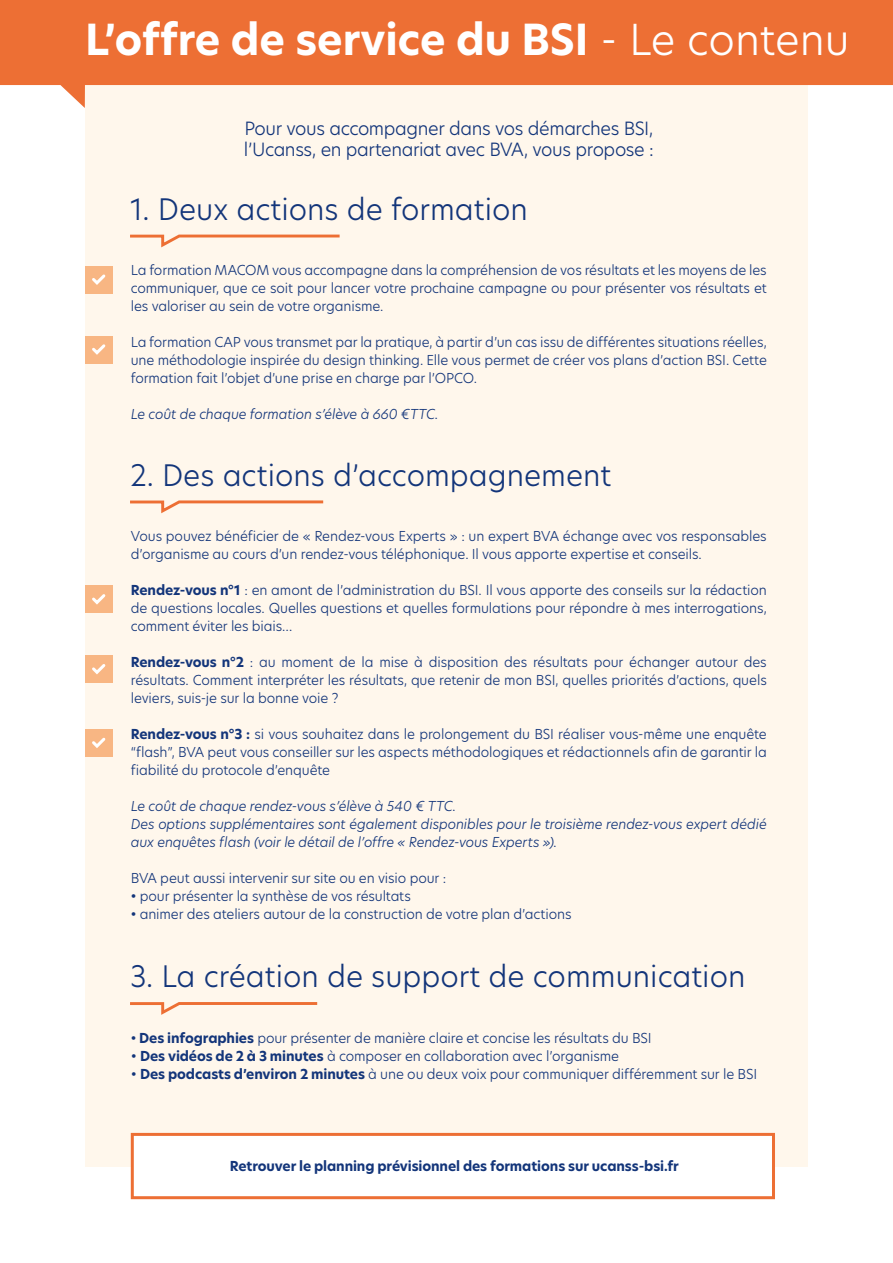
<style>
.page{position:relative;width:893px;height:1263px;background:#fff}
.page>*{position:absolute;margin:0;border:0;box-sizing:border-box;transform-origin:0 0}
.Corps_de_texte_Actua{font:700 42px "Hero New";color:#fff}
.Texte_de_titre-_Alig{font:300 29.25px "Hero New";color:#13357a}
.Corps_de_texte_-_11{font:300 18px "Hero New";letter-spacing:-.02em;color:#13357a}
.Corps_de_texte_-_11-2{font:300 13.5px/18px "Hero New";letter-spacing:-.01em;color:#13357a;text-align:justify}
.Corps_de_texte_-_11-3{font:italic 300 13.5px/18px "Hero New";letter-spacing:-.01em;color:#13357a}
.Corps_de_texte_-_11-4{font:700 13.5px "Hero New";letter-spacing:-.01em;color:#13357a}
.s1{font-weight:300}
.s2{font-weight:700}
</style>
<div class="page">
<div style="left:85px;top:85px;width:723px;height:1081px;background:#fff7ec"></div>
<svg style="left:0;top:0;width:893px;height:108px;fill:#ed6f34"></svg>
<svg style="left:130px;top:1002px;width:188px;height:13px"></svg>
<div style="left:131px;top:1133px;width:644px;height:66px;background:#fff;border:3px solid #ed6f34"></div>
<svg style="left:130px;top:234px;width:210px;height:14px"></svg>
<div style="left:85px;top:266px;width:27px;height:27px;background:#f8b683"></div>
<svg style="left:92px;top:274px;width:14px;height:11px"></svg>
<div style="left:85px;top:336px;width:27px;height:27px;background:#f8b683"></div>
<svg style="left:92px;top:344px;width:14px;height:11px"></svg>
<svg style="left:130px;top:500px;width:194px;height:14px"></svg>
<div style="left:85px;top:586px;width:27px;height:27px;background:#f8b683"></div>
<svg style="left:92px;top:594px;width:14px;height:11px"></svg>
<div style="left:85px;top:655px;width:27px;height:28px;background:#f8b683"></div>
<svg style="left:92px;top:664px;width:14px;height:11px"></svg>
<div style="left:85px;top:729px;width:27px;height:28px;background:#f8b683"></div>
<svg style="left:92px;top:737px;width:14px;height:11px"></svg>
<p class="Corps_de_texte_Actua" style="left:85px;top:11px;width:766px">L’offre de service du BSI <span class="s1">- Le contenu</span></p>
<p class="Corps_de_texte_-_11" style="left:244px;top:116px;width:410px">Pour vous accompagner dans vos démarches BSI,</p>
<p class="Corps_de_texte_-_11" style="left:244px;top:137px;width:411px">l’Ucanss, en partenariat avec BVA, vous propose :</p>
<p class="Texte_de_titre-_Alig" style="left:130px;top:189px;width:399px">1. Deux actions de formation</p>
<p class="Corps_de_texte_-_11-2" style="left:131px;top:261px;width:637px">La formation MACOM vous accompagne dans la compréhension de vos résultats et les moyens de les communiquer, que ce soit pour lancer votre prochaine campagne ou pour présenter vos résultats et les valoriser au sein de votre organisme.</p>
<p class="Corps_de_texte_-_11-2" style="left:131px;top:333px;width:638px">La formation CAP vous transmet par la pratique, à partir d’un cas issu de différentes situations réelles, une méthodologie inspirée du design thinking. Elle vous permet de créer vos plans d’action BSI. Cette formation fait l’objet d’une prise en charge par l’OPCO.</p>
<p class="Corps_de_texte_-_11-3" style="left:131px;top:405px;width:309px">Le coût de chaque formation s’élève à 660 €TTC.</p>
<p class="Texte_de_titre-_Alig" style="left:130px;top:455px;width:483px">2. Des actions d’accompagnement</p>
<p class="Corps_de_texte_-_11-2" style="left:131px;top:527px;width:637px">Vous pouvez bénéficier de « Rendez-vous Experts » : un expert BVA échange avec vos responsables d’organisme au cours d’un rendez-vous téléphonique. Il vous apporte expertise et conseils.</p>
<p class="Corps_de_texte_-_11-2" style="left:131px;top:581px;width:638px"><span class="s2">Rendez-vous n°1</span> : en amont de l’administration du BSI. Il vous apporte des conseils sur la rédaction de questions locales. Quelles questions et quelles formulations pour répondre à mes interrogations, comment éviter les biais…</p>
<p class="Corps_de_texte_-_11-2" style="left:131px;top:653px;width:638px"><span class="s2">Rendez-vous n°2</span> : au moment de la mise à disposition des résultats pour échanger autour des résultats. Comment interpréter les résultats, que retenir de mon BSI, quelles priorités d’actions, quels leviers, suis-je sur la bonne voie ?</p>
<p class="Corps_de_texte_-_11-2" style="left:131px;top:725px;width:638px"><span class="s2">Rendez-vous n°3 :</span> si vous souhaitez dans le prolongement du BSI réaliser vous-même une enquête “flash”, BVA peut vous conseiller sur les aspects méthodologiques et rédactionnels afin de garantir la fiabilité du protocole d’enquête</p>
<p class="Corps_de_texte_-_11-3" style="left:131px;top:797px;width:327px">Le coût de chaque rendez-vous s’élève à 540 € TTC.</p>
<p class="Corps_de_texte_-_11-3" style="left:131px;top:815px;width:637px">Des options supplémentaires sont également disponibles pour le troisième rendez-vous expert dédié aux enquêtes flash (voir le détail de l’offre « Rendez-vous Experts »).</p>
<p class="Corps_de_texte_-_11-2" style="left:131px;top:869px;width:317px">BVA peut aussi intervenir sur site ou en visio pour :</p>
<p class="Corps_de_texte_-_11-2" style="left:131px;top:887px;width:282px"><span class="s2">•</span> pour présenter la synthèse de vos résultats</p>
<p class="Corps_de_texte_-_11-2" style="left:131px;top:905px;width:442px"><span class="s2">•</span> animer des ateliers autour de la construction de votre plan d’actions</p>
<p class="Texte_de_titre-_Alig" style="left:130px;top:957px;width:617px">3. La création de support de communication</p>
<p class="Corps_de_texte_-_11-2" style="left:131px;top:1029px;width:522px"><span class="s2">• Des infographies</span> pour présenter de manière claire et concise les résultats du BSI</p>
<p class="Corps_de_texte_-_11-2" style="left:131px;top:1047px;width:490px">• <span class="s2">Des vidéos de 2 à 3 minutes</span> à composer en collaboration avec l’organisme</p>
<p class="Corps_de_texte_-_11-2" style="left:131px;top:1065px;width:628px">• <span class="s2">Des podcasts d’environ 2 minutes</span> à une ou deux voix pour communiquer différemment sur le BSI</p>
<p class="Corps_de_texte_-_11-4" style="left:230px;top:1157px;width:451px">Retrouver le planning prévisionnel des formations sur ucanss-bsi.fr</p>
</div>
